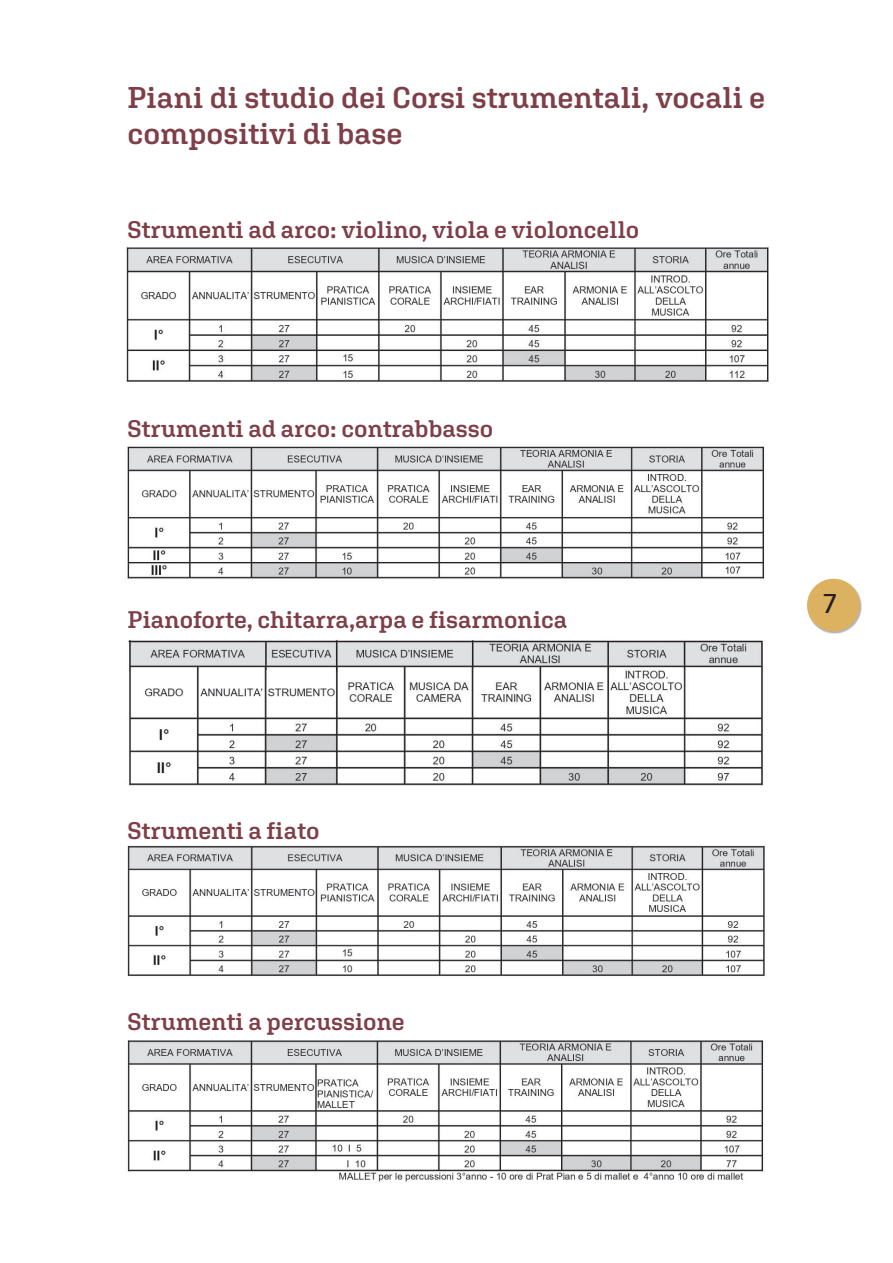
<style>
.page{position:relative;width:893px;height:1263px;background:#fff}
.page>*{position:absolute;margin:0;border:0;box-sizing:border-box;transform-origin:0 0}
.t1{font:600 30px/36px "Aglet Slab";color:#7e3f48}
.t2{font:500 27px "Avenir";color:#231f20}
.t3{font:600 24px "Aglet Slab";color:#7e3f48}
</style>
<div class="page">
<div style="left:807px;top:579px;width:55px;height:55px;background:#231f20;opacity:.34"></div>
<div style="left:807px;top:579px;width:53px;height:52px;background:#dcb261;border-radius:50%"></div>
<img style="left:126px;top:246px;width:643px;height:136px">
<img style="left:127px;top:446px;width:638px;height:133px">
<img style="left:128px;top:640px;width:636px;height:146px">
<img style="left:127px;top:845px;width:638px;height:131px">
<img style="left:127px;top:1040px;width:637px;height:142px">
<p class="t1" style="left:128px;top:79px;width:639px">Piani di studio dei Corsi strumentali, vocali e compositivi di base</p>
<p class="t3" style="left:128px;top:215px;width:513px">Strumenti ad arco: violino, viola e violoncello</p>
<p class="t3" style="left:128px;top:414px;width:367px">Strumenti ad arco: contrabbasso</p>
<p class="t3" style="left:128px;top:605px;width:442px">Pianoforte, chitarra,arpa e fisarmonica</p>
<p class="t2" style="left:823px;top:580px;width:17px">7</p>
<p class="t3" style="left:128px;top:816px;width:193px">Strumenti a fiato</p>
<p class="t3" style="left:128px;top:1007px;width:279px">Strumenti a percussione</p>
</div>
